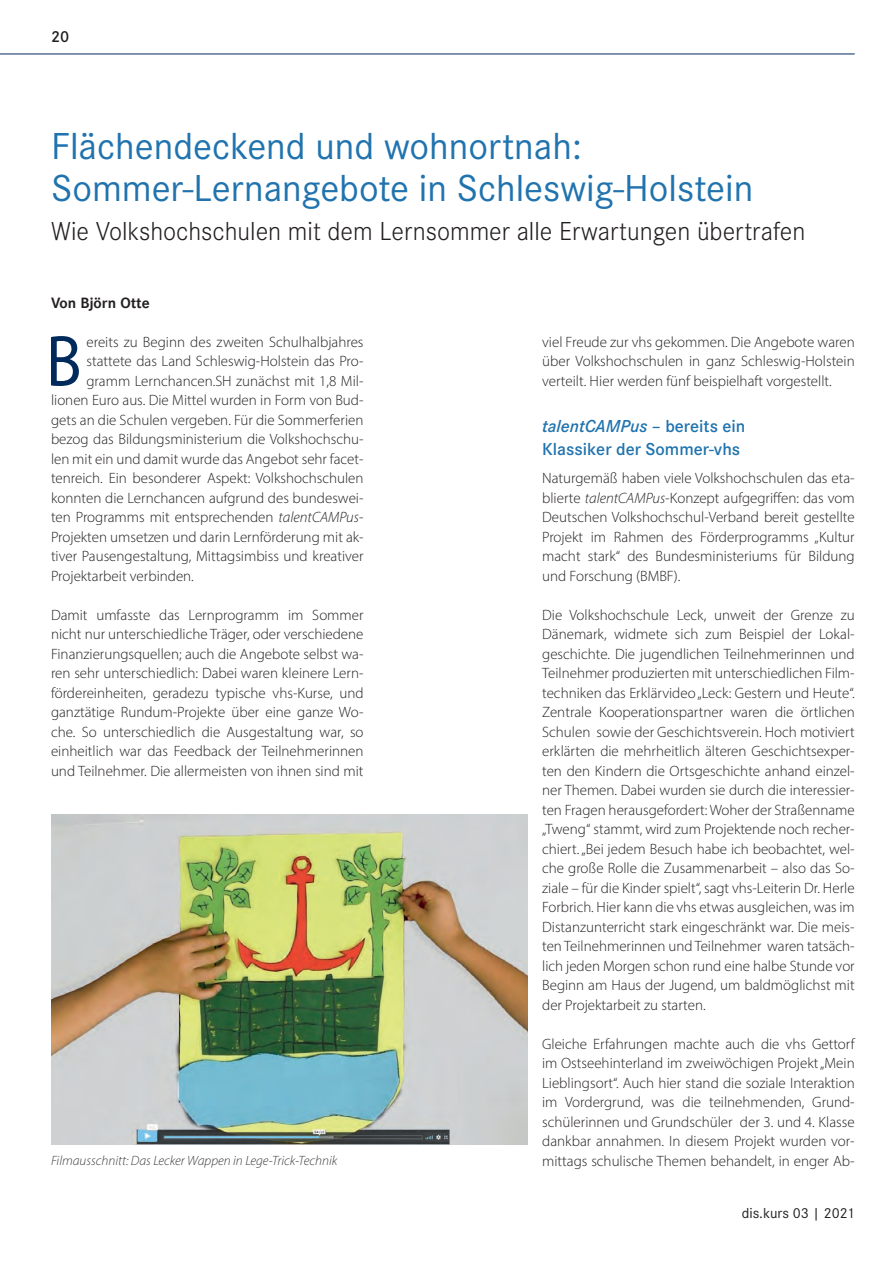
<style>
.page{position:relative;width:893px;height:1263px;background:#fff}
.page>*{position:absolute;margin:0;border:0;box-sizing:border-box;transform-origin:0 0}
._06A-Initial_normal{font:72.9px "Myriad Pro";color:#002a5c;scale:.9 1}
._01B-Headline-Doss{font:39px/42px "Corporate S";color:#2073ae}
._02B-Subline{font:300 27px "Corporate S";color:#231f20}
._03B-ZUE_dos{font:600 18px/22.5px "Corporate S";color:#2073ae}
.t1{font:600 16.5px "Corporate S";color:#231f20}
._01A-fliesstext{font:300 15px/19.5px "Myriad Pro";color:#231f20;text-align:justify}
._06A-Initial_normal-2{font:300 15px "Myriad Pro";color:#231f20}
.t2{font:15px "Corporate S";color:#231f20}
._00D-vonAutor{font:700 14.7px "Corporate SBQ";color:#231f20}
._02C-Bildbeschr{font:italic 300 13.5px "Myriad Pro";color:#3e3e3f}
.s1{font-style:italic}
</style>
<div class="page">
<hr style="left:0;top:54px;width:855px;height:1px;background:#002a5c">
<img style="left:51px;top:815px;width:476px;height:329px">
<p class="t1" style="left:51px;top:27px;width:20px">20</p>
<p class="_01B-Headline-Doss" style="left:51px;top:126px;width:704px">Flächendeckend und wohnortnah:<br>Sommer-Lernangebote in Schleswig-Holstein</p>
<p class="_02B-Subline" style="left:51px;top:213px;width:756px">Wie Volkshochschulen mit dem Lernsommer alle Erwartungen übertrafen</p>
<p class="_00D-vonAutor" style="left:51px;top:293px;width:100px">Von Björn Otte</p>
<p class="_06A-Initial_normal" style="left:46px;top:316px;width:41px">B</p>
<p class="_06A-Initial_normal-2" style="left:86px;top:332px;width:279px">ereits zu Beginn des zweiten Schulhalbjahres</p>
<p class="_06A-Initial_normal-2" style="left:86px;top:352px;width:279px">stattete das Land Schleswig-Holstein das Pro-</p>
<p class="_06A-Initial_normal-2" style="left:86px;top:371px;width:279px">gramm Lernchancen.SH zunächst mit 1,8 Mil-</p>
<p class="_06A-Initial_normal-2" style="left:51px;top:391px;width:314px">lionen Euro aus. Die Mittel wurden in Form von Bud-</p>
<p class="_06A-Initial_normal-2" style="left:51px;top:410px;width:314px">gets an die Schulen vergeben. Für die Sommerferien</p>
<p class="_06A-Initial_normal-2" style="left:51px;top:430px;width:314px">bezog das Bildungsministerium die Volkshochschu-</p>
<p class="_06A-Initial_normal-2" style="left:51px;top:449px;width:314px">len mit ein und damit wurde das Angebot sehr facet-</p>
<p class="_06A-Initial_normal-2" style="left:51px;top:469px;width:314px">tenreich. Ein besonderer Aspekt: Volkshochschulen</p>
<p class="_06A-Initial_normal-2" style="left:51px;top:488px;width:314px">konnten die Lernchancen aufgrund des bundeswei-</p>
<p class="_06A-Initial_normal-2" style="left:51px;top:508px;width:313px">ten Programms mit entsprechenden <span class="s1">talentCAMPus</span>-</p>
<p class="_06A-Initial_normal-2" style="left:51px;top:527px;width:314px">Projekten umsetzen und darin Lernförderung mit ak-</p>
<p class="_06A-Initial_normal-2" style="left:51px;top:547px;width:314px">tiver Pausengestaltung, Mittagsimbiss und kreativer</p>
<p class="_06A-Initial_normal-2" style="left:51px;top:566px;width:144px">Projektarbeit verbinden.</p>
<p class="_01A-fliesstext" style="left:51px;top:605px;width:314px">Damit umfasste das Lernprogramm im Sommer nicht nur unterschiedliche Träger, oder verschiedene Finanzierungsquellen; auch die Angebote selbst wa&shy;ren sehr unterschiedlich: Dabei waren kleinere Lern&shy;fördereinheiten, geradezu typische vhs-Kurse, und ganztätige Rundum-Projekte über eine ganze Wo&shy;che. So unterschiedlich die Ausgestaltung war, so einheitlich war das Feedback der Teilnehmerinnen und Teilnehmer. Die allermeisten von ihnen sind mit</p>
<p class="_01A-fliesstext" style="left:542px;top:332px;width:314px">viel Freude zur vhs gekommen. Die Angebote waren über Volkshochschulen in ganz Schleswig-Holstein verteilt. Hier werden fünf beispielhaft vorgestellt.</p>
<h3 class="_03B-ZUE_dos" style="left:542px;top:415px;width:205px"><span class="s1">talentCAMPus</span> – bereits ein<br>Klassiker der Sommer-vhs</h3>
<p class="_01A-fliesstext" style="left:542px;top:468px;width:314px">Naturgemäß haben viele Volkshochschulen das eta&shy;blierte <span class="s1">talentCAMPus</span>-Konzept aufgegriffen: das vom Deutschen Volkshochschul-Verband bereit gestellte Projekt im Rahmen des Förderprogramms „Kultur macht stark“ des Bundesministeriums für Bildung und Forschung (BMBF).</p>
<p class="_01A-fliesstext" style="left:542px;top:605px;width:314px">Die Volkshochschule Leck, unweit der Grenze zu Dänemark, widmete sich zum Beispiel der Lokal&shy;geschichte. Die jugendlichen Teilnehmerinnen und Teilnehmer produzierten mit unterschiedlichen Film&shy;techniken das Erklärvideo „Leck: Gestern und Heute“.<br>Zentrale Kooperationspartner waren die örtlichen Schulen sowie der Geschichtsverein. Hoch motiviert erklärten die mehrheitlich älteren Geschichtsexper&shy;ten den Kindern die Ortsgeschichte anhand einzel&shy;ner Themen. Dabei wurden sie durch die interessier&shy;ten Fragen herausgefordert: Woher der Straßenname „Tweng“ stammt, wird zum Projektende noch recher&shy;chiert. „Bei jedem Besuch habe ich beobachtet, wel&shy;che große Rolle die Zusammenarbeit – also das So&shy;ziale – für die Kinder spielt“, sagt vhs-Leiterin Dr. Herle Forbrich. Hier kann die vhs etwas ausgleichen, was im Distanzunterricht stark eingeschränkt war. Die meis&shy;ten Teilnehmerinnen und Teilnehmer waren tatsäch&shy;lich jeden Morgen schon rund eine halbe Stunde vor Beginn am Haus der Jugend, um baldmöglichst mit der Projektarbeit zu starten.</p>
<p class="_01A-fliesstext" style="left:542px;top:1034px;width:314px">Gleiche Erfahrungen machte auch die vhs Gettorf im Ostseehinterland im zweiwöchigen Projekt „Mein Lieblingsort“. Auch hier stand die soziale Interaktion im Vordergrund, was die teilnehmenden, Grund&shy;schülerinnen und Grundschüler der 3. und 4. Klasse dankbar annahmen. In diesem Projekt wurden vor-</p>
<p class="_02C-Bildbeschr" style="left:51px;top:1153px;width:288px">Filmausschnitt: Das Lecker Wappen in Lege-Trick-Technik</p>
<p class="_01A-fliesstext" style="left:542px;top:1151px;width:314px">mittags schulische Themen behandelt, in enger Ab-</p>
<p class="t2" style="left:742px;top:1204px;width:114px">dis.kurs 03 | 2021</p>
</div>
